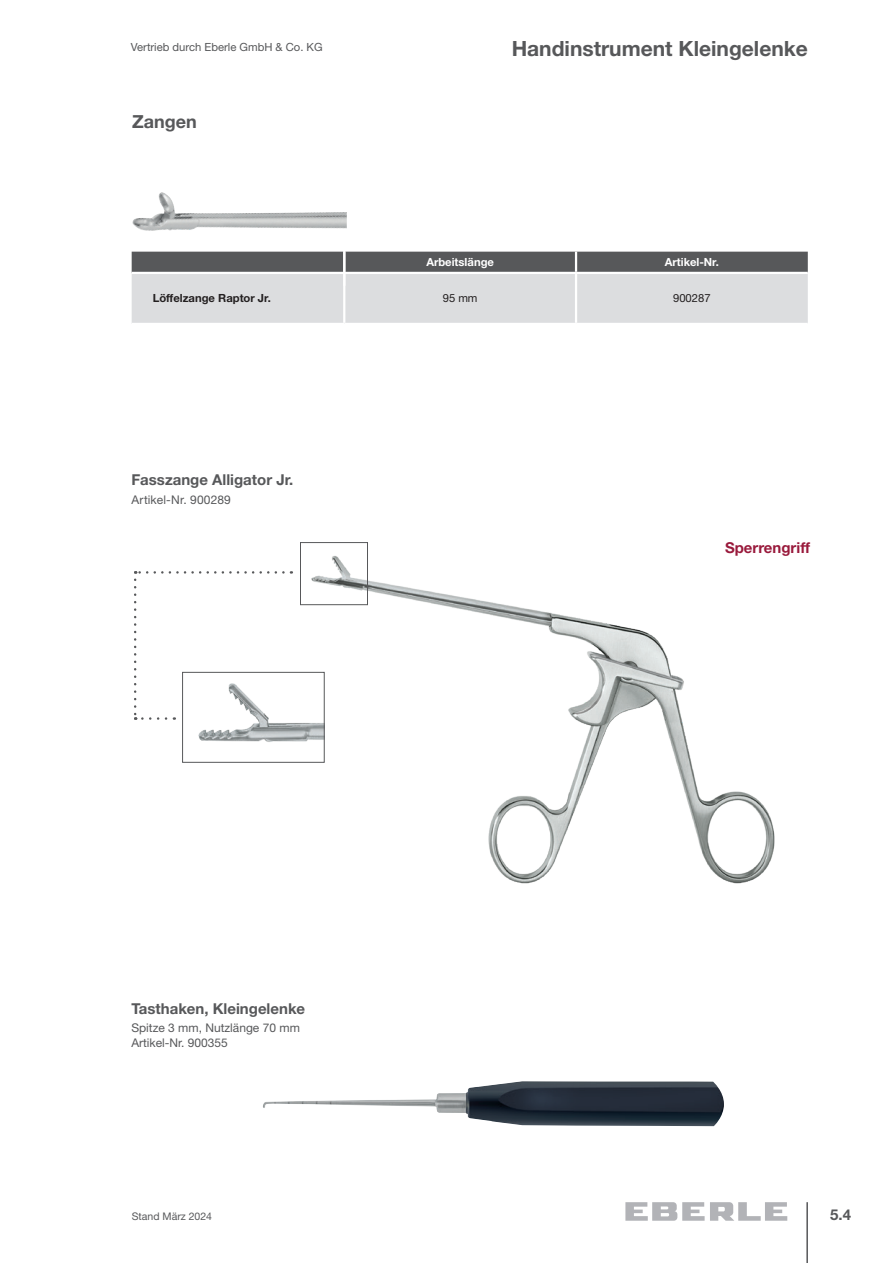
<style>
.page{position:relative;width:893px;height:1263px;background:#fff}
.page>*{position:absolute;margin:0;border:0;box-sizing:border-box;transform-origin:0 0}
.t1{font:700 21px "Helvetica Neue LT Pro";color:#57585a}
.t2{font:700 18px "Helvetica Neue LT Pro";color:#57585a}
.t3{font:700 15px "Helvetica Neue LT Pro";color:#57585a}
.t4{font:700 15px "Helvetica Neue LT Pro";color:#991a3c}
.t5{font:12px/14.4px "Helvetica Neue LT Pro";color:#57585a}
.t6{font:11.25px "Helvetica Neue LT Pro";color:#57585a}
.t7{font:700 11.25px "Helvetica Neue LTW1 G";color:#fff}
.t8{font:700 11.25px "Helvetica Neue LTW1 G";color:#231f20}
.t9{font:11.25px "Helvetica Neue LTW1 G";color:#231f20}
.t10{font:10.5px "Helvetica Neue LT Pro";color:#57585a}
</style>
<div class="page">
<hr style="left:806px;top:1202px;width:2px;height:61px;background:#57585a">
<svg style="left:625px;top:1202px;width:162px;height:19px"></svg>
<img style="left:132px;top:192px;width:215px;height:39px">
<img style="left:287px;top:556px;width:488px;height:328px">
<img style="left:198px;top:674px;width:125px;height:87px">
<div style="left:182px;top:672px;width:143px;height:91px;border:1px solid #57585a"></div>
<div style="left:300px;top:542px;width:68px;height:63px;border:1px solid #57585a"></div>
<svg style="left:135px;top:571px;width:148px;height:3px"></svg>
<svg style="left:134px;top:580px;width:32px;height:140px"></svg>
<img style="left:263px;top:1081px;width:461px;height:45px">
<svg style="left:132px;top:252px;width:676px;height:71px;background:#b6b7b9"></svg>
<hr style="left:132px;top:272px;width:212px;height:2px;background:#fff">
<hr style="left:343px;top:274px;width:2px;height:49px;background:#fff">
<hr style="left:344px;top:272px;width:232px;height:2px;background:#fff">
<hr style="left:576px;top:272px;width:232px;height:2px;background:#fff">
<hr style="left:575px;top:252px;width:2px;height:20px;background:#fff">
<hr style="left:575px;top:274px;width:2px;height:49px;background:#fff">
<hr style="left:343px;top:246px;width:2px;height:40px;background:#fff">
<p class="t6" style="left:131px;top:40px;width:193px">Vertrieb durch Eberle GmbH &amp; Co. KG</p>
<h2 class="t2" style="left:132px;top:111px;width:66px">Zangen</h2>
<h1 class="t1" style="left:512px;top:36px;width:298px">Handinstrument Kleingelenke</h1>
<p class="t7" style="left:426px;top:255px;width:69px">Arbeitslänge</p>
<p class="t7" style="left:665px;top:255px;width:56px">Artikel-Nr.</p>
<p class="t8" style="left:153px;top:291px;width:120px">Löffelzange Raptor Jr.</p>
<p class="t9" style="left:443px;top:291px;width:36px">95 mm</p>
<p class="t9" style="left:673px;top:291px;width:39px">900287</p>
<p class="t3" style="left:131px;top:470px;width:163px">Fasszange Alligator Jr.</p>
<p class="t5" style="left:131px;top:492px;width:101px">Artikel-Nr. 900289</p>
<p class="t3" style="left:131px;top:999px;width:175px">Tasthaken, Kleingelenke</p>
<p class="t5" style="left:131px;top:1020px;width:170px">Spitze 3 mm, Nutzlänge 70 mm<br>Artikel-Nr. 900355</p>
<p class="t4" style="left:725px;top:539px;width:87px">Sperrengriff</p>
<p class="t10" style="left:132px;top:1209px;width:82px">Stand März 2024</p>
<p class="t3" style="left:830px;top:1205px;width:22px">5.4</p>
</div>
